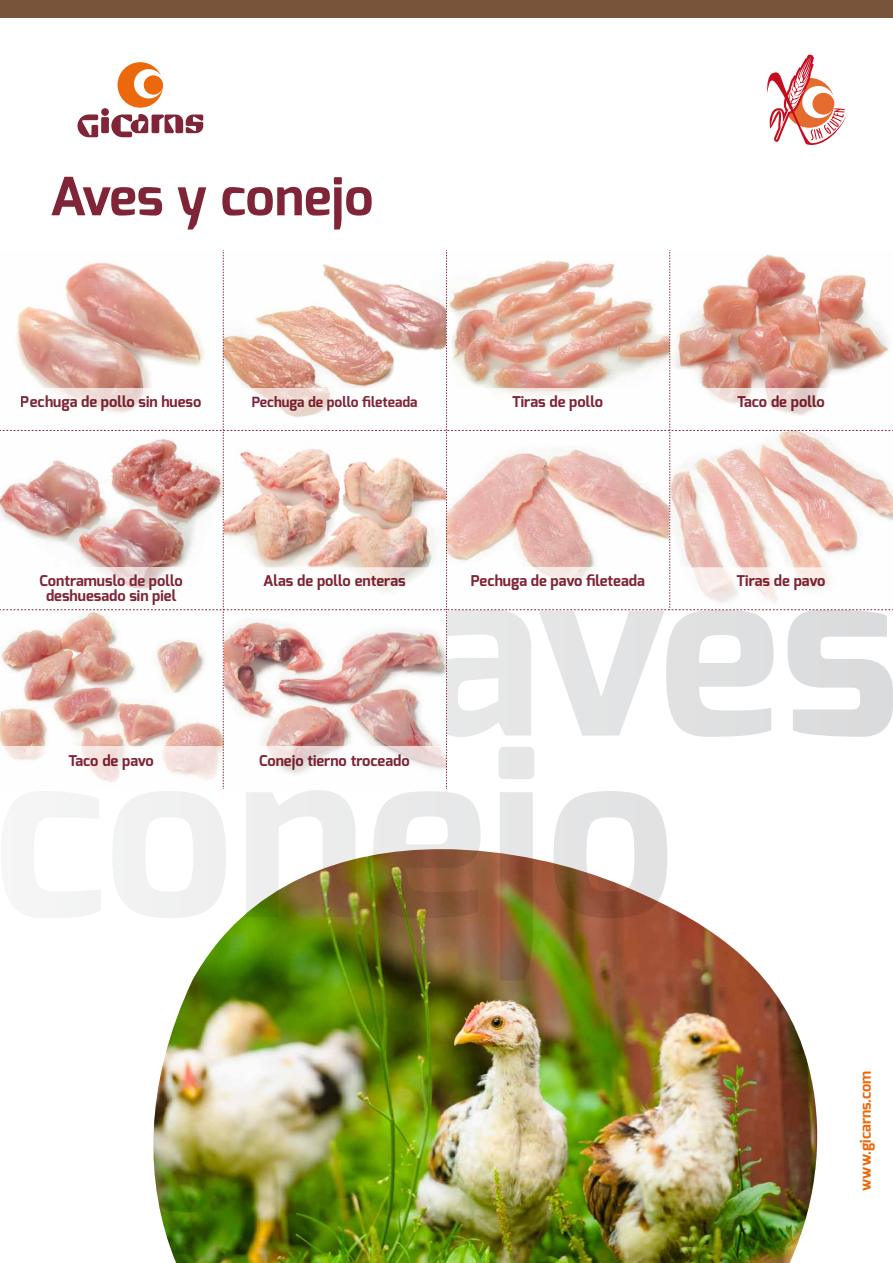
<style>
.page{position:relative;width:893px;height:1263px;background:#fff}
.page>*{position:absolute;margin:0;border:0;box-sizing:border-box;transform-origin:0 0}
.t1{font:700 52.65px "Exo";color:#802537}
.t2{font:700 14.85px "Exo";color:#802537}
.t3{font:700 14.85px "Exo";color:#eb690b}
.t4{font:700 14.85px "Exo";letter-spacing:-.02em;color:#802537}
.t5{font:700 13.95px "Exo";color:#802537}
</style>
<div class="page">
<img style="left:153px;top:980px;width:665px;height:283px">
<div style="left:0;top:0;width:893px;height:18px;background:#78543b"></div>
<img style="left:40px;top:789px;width:725px;height:191px">
<svg style="left:0;top:250px;width:893px;height:539px"></svg>
<svg style="left:77px;top:62px;width:126px;height:75px"></svg>
<svg style="left:767px;top:54px;width:81px;height:91px"></svg>
<h1 class="t1" style="left:50px;top:163px;width:325px">Aves y conejo</h1>
<p class="t2" style="left:21px;top:392px;width:182px">Pechuga de pollo sin hueso</p>
<p class="t5" style="left:251px;top:393px;width:168px">Pechuga de pollo fileteada</p>
<p class="t2" style="left:512px;top:392px;width:93px">Tiras de pollo</p>
<p class="t2" style="left:737px;top:392px;width:89px">Taco de pollo</p>
<p class="t2" style="left:40px;top:571px;width:145px">Contramuslo de pollo</p>
<p class="t2" style="left:263px;top:571px;width:144px">Alas de pollo enteras</p>
<p class="t2" style="left:46px;top:586px;width:132px">deshuesado sin piel</p>
<p class="t4" style="left:68px;top:751px;width:87px">Taco de pavo</p>
<p class="t2" style="left:259px;top:751px;width:152px">Conejo tierno troceado</p>
<p class="t2" style="left:471px;top:571px;width:176px">Pechuga de pavo fileteada</p>
<p class="t2" style="left:736px;top:571px;width:90px">Tiras de pavo</p>
<p class="t3" style="left:856px;top:1191px;width:122px;rotate:-90deg">www.gicarns.com</p>
</div>
